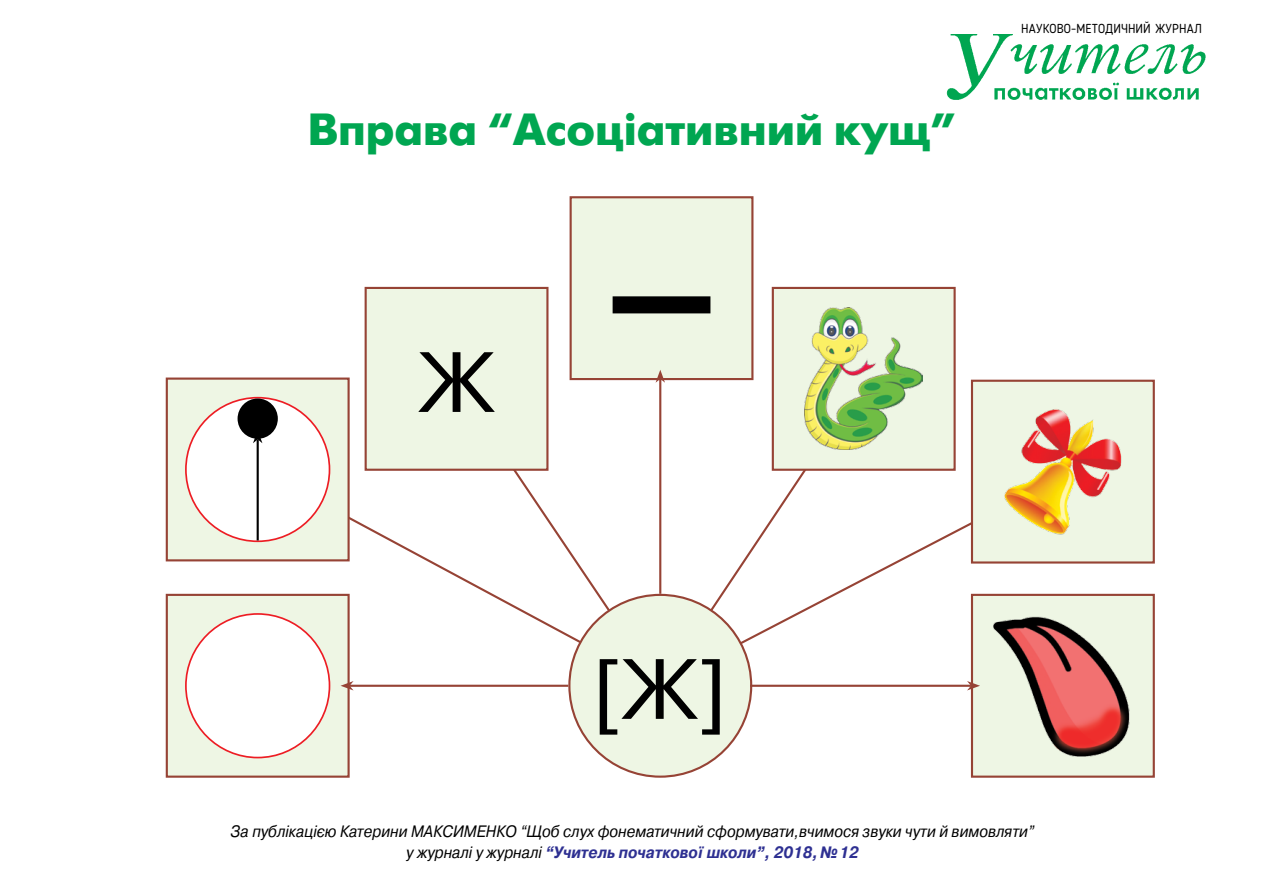
<style>
.page{position:relative;width:1263px;height:893px;background:#fff}
.page>*{position:absolute;margin:0;border:0;box-sizing:border-box;transform-origin:0 0}
.Текст_-табл{font:85.35px "Pragmatica C";color:#000}
.Подзаголовок2__копия{font:700 45px "Futuris C";color:#00a651}
.t1{font:italic 16.5px/21.5px "Pragmatica C";color:#000;text-align:center;scale:.9 1}
.t2{font:12.9px "Blogger Sans";letter-spacing:.01em;color:#000}
.s1{font-weight:700;color:#2e3092}
</style>
<div class="page">
<img style="left:947px;top:34px;width:259px;height:66px">
<svg style="left:337px;top:517px;width:167px;height:168px"></svg>
<svg style="left:816px;top:516px;width:167px;height:169px"></svg>
<svg style="left:504px;top:453px;width:312px;height:235px"></svg>
<div style="left:569px;top:595px;width:182px;height:182px;background:#eef6e4;border-radius:50%"></div>
<div style="left:167px;top:595px;width:182px;height:182px;background:#eef6e4"></div>
<div style="left:186px;top:614px;width:143px;height:143px;background:#fff;border-radius:50%"></div>
<div style="left:166px;top:594px;width:184px;height:184px;border:2px solid #964335"></div>
<div style="left:167px;top:379px;width:182px;height:181px;background:#eef6e4"></div>
<div style="left:186px;top:398px;width:143px;height:143px;background:#fff;border-radius:50%"></div>
<div style="left:238px;top:398px;width:40px;height:41px;background:#000;border-radius:50%"></div>
<hr style="left:257px;top:439px;width:2px;height:101px;background:#000">
<svg style="left:253px;top:438px;width:9px;height:5px"></svg>
<div style="left:166px;top:378px;width:184px;height:183px;border:2px solid #964335"></div>
<div style="left:366px;top:288px;width:181px;height:182px;background:#eef6e4"></div>
<div style="left:365px;top:287px;width:183px;height:184px;border:2px solid #964335"></div>
<div style="left:571px;top:197px;width:181px;height:182px;background:#eef6e4"></div>
<div style="left:613px;top:296px;width:97px;height:17px;background:#000"></div>
<div style="left:570px;top:196px;width:183px;height:184px;border:2px solid #964335"></div>
<div style="left:972px;top:595px;width:182px;height:182px;background:#eef6e4"></div>
<img style="left:993px;top:616px;width:137px;height:141px">
<div style="left:971px;top:594px;width:184px;height:184px;border:2px solid #964335"></div>
<div style="left:972px;top:381px;width:182px;height:181px;background:#eef6e4"></div>
<img style="left:1004px;top:409px;width:118px;height:126px">
<div style="left:971px;top:380px;width:184px;height:184px;border:2px solid #964335"></div>
<div style="left:773px;top:288px;width:182px;height:182px;background:#eef6e4"></div>
<img style="left:805px;top:308px;width:118px;height:142px">
<div style="left:772px;top:287px;width:184px;height:184px;border:2px solid #964335"></div>
<hr style="left:659px;top:379px;width:2px;height:215px;background:#964335">
<svg style="left:655px;top:370px;width:10px;height:13px"></svg>
<hr style="left:350px;top:685px;width:218px;height:2px;background:#964335">
<svg style="left:341px;top:681px;width:13px;height:9px"></svg>
<hr style="left:750px;top:685px;width:221px;height:2px;background:#964335">
<svg style="left:967px;top:681px;width:13px;height:9px"></svg>
<p class="Подзаголовок2__копия" style="left:308px;top:104px;width:650px">Вправа “Асоціативний кущ”</p>
<p class="t2" style="left:1021px;top:20px;width:182px">НАУКОВО-МЕТОДИЧНИЙ ЖУРНАЛ</p>
<p class="Текст_-табл" style="left:419px;top:335px;width:77px">Ж</p>
<p class="Текст_-табл" style="left:591px;top:642px;width:139px">[Ж]</p>
<p class="t1" style="left:231px;top:820px;width:894px">За публікацією Катерини МАКСИМЕНКО “Щоб слух фонематичний сформувати,вчимося звуки чути й вимовляти” у журналі у журналі <span class="s1">“Учитель початкової школи”, 2018,№12</span></p>
</div>
